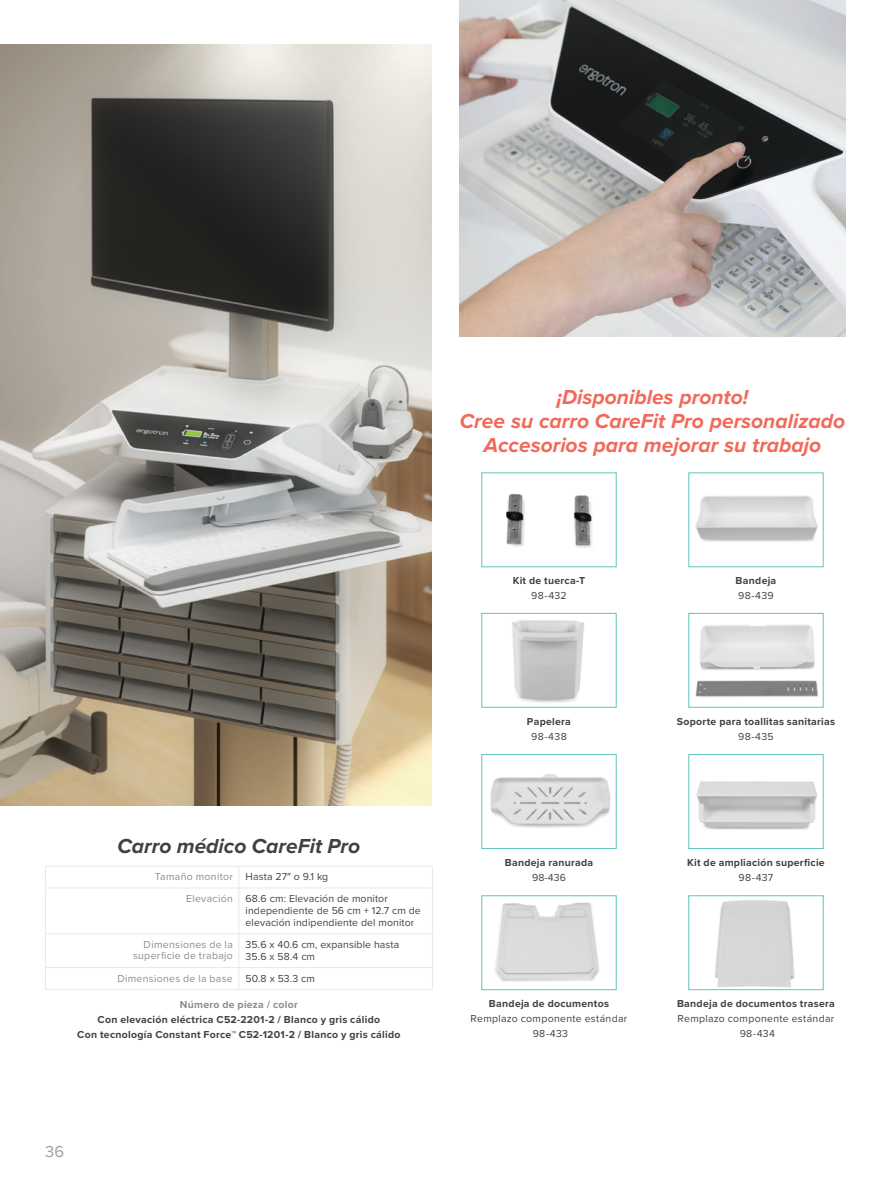
<style>
.page{position:relative;width:891px;height:1188px;background:#fff}
.page>*{position:absolute;margin:0;border:0;box-sizing:border-box;transform-origin:0 0}
.t1{font:italic 700 21px/24px "Proxima Nova";color:#f26959;text-align:center}
.t2{font:italic 700 21px "Proxima Nova";color:#414142}
.t3{font:16.5px "Proxima Nova";color:#9ea0a2}
.t4{font:700 10.5px/15px "Proxima Nova";letter-spacing:.025em;color:#414142;text-align:center}
.t5{font:10.5px/12px "Proxima Nova";letter-spacing:.01em;color:#414142}
.t6{font:10.5px/10.5px "Proxima Nova";letter-spacing:.03em;color:#8a8c8e;text-align:right}
.t7{font:10.5px/15px "Proxima Nova";letter-spacing:.03em;color:#414142;text-align:center}
.t8{font:700 10.5px "Proxima Nova";letter-spacing:.025em;color:#8a8c8e}
.s1{color:#8a8c8e}
.s2{color:#414142}
</style>
<div class="page">
<img style="left:0;top:45px;width:432px;height:761px">
<img style="left:459px;top:0;width:387px;height:337px">
<hr style="left:45px;top:866px;width:194px;height:1px;background:#e7e8e8">
<svg style="left:45px;top:867px;width:1px;height:21px"></svg>
<hr style="left:45px;top:888px;width:194px;height:1px;background:#e7e8e8">
<hr style="left:45px;top:888px;width:1px;height:45px;background:#e7e8e8">
<hr style="left:45px;top:933px;width:194px;height:1px;background:#e7e8e8">
<hr style="left:45px;top:934px;width:1px;height:33px;background:#e7e8e8">
<hr style="left:45px;top:967px;width:194px;height:1px;background:#e7e8e8">
<svg style="left:45px;top:968px;width:1px;height:21px"></svg>
<svg style="left:238px;top:866px;width:195px;height:123px"></svg>
<hr style="left:45px;top:989px;width:194px;height:1px;background:#e7e8e8">
<hr style="left:239px;top:989px;width:194px;height:1px;background:#e7e8e8">
<img style="left:506px;top:493px;width:86px;height:55px">
<div style="left:481px;top:472px;width:136px;height:95px;border:1px solid #60c5bd"></div>
<img style="left:695px;top:495px;width:123px;height:47px">
<div style="left:688px;top:472px;width:136px;height:95px;border:1px solid #60c5bd"></div>
<img style="left:512px;top:620px;width:72px;height:83px">
<div style="left:481px;top:613px;width:136px;height:95px;border:1px solid #60c5bd"></div>
<img style="left:695px;top:624px;width:124px;height:73px">
<div style="left:688px;top:613px;width:136px;height:95px;border:1px solid #60c5bd"></div>
<img style="left:490px;top:774px;width:121px;height:54px">
<div style="left:481px;top:754px;width:136px;height:95px;border:1px solid #60c5bd"></div>
<img style="left:696px;top:781px;width:121px;height:49px">
<div style="left:688px;top:754px;width:136px;height:95px;border:1px solid #60c5bd"></div>
<img style="left:495px;top:902px;width:105px;height:80px">
<div style="left:481px;top:895px;width:136px;height:95px;border:1px solid #60c5bd"></div>
<img style="left:715px;top:900px;width:80px;height:88px">
<div style="left:688px;top:895px;width:136px;height:95px;border:1px solid #60c5bd"></div>
<h1 class="t1" style="left:460px;top:385px;width:387px">¡Disponibles pronto!<br>Cree su carro CareFit Pro personalizado<br>Accesorios para mejorar su trabajo</h1>
<h1 class="t2" style="left:118px;top:833px;width:244px">Carro médico CareFit Pro</h1>
<p class="t5" style="left:186px;top:866px;width:203px;line-height:21.8px;text-indent:-31px"><span class="s1">Tamaño monitor</span> Hasta 27″ o 9.1 kg<br><span class="s1">Elevación</span> 68.6 cm: Elevación de monitor</p>
<p class="t5" style="left:246px;top:905px;width:177px">independiente de 56 cm + 12.7 cm de elevación indipendiente del monitor</p>
<p class="t6" style="left:133px;top:940px;width:101px">Dimensiones de la superficie de trabajo</p>
<p class="t5" style="left:246px;top:939px;width:155px">35.6 x 40.6 cm, expansible hasta<br>35.6 x 58.4 cm</p>
<p class="t6" style="left:117px;top:973px;width:199px">Dimensiones de la base <span class="s2">50.8 x 53.3 cm</span></p>
<p class="t8" style="left:180px;top:998px;width:120px">Número de pieza / color</p>
<p class="t4" style="left:77px;top:1013px;width:325px">Con elevación eléctrica C52-2201-2 / Blanco y gris cálido<br>Con tecnología Constant Force™ C52-1201-2 / Blanco y gris cálido</p>
<h2 class="t3" style="left:45px;top:1142px;width:21px">36</h2>
<p class="t4" style="left:513px;top:574px;width:74px">Kit de tuerca-T</p>
<p class="t5" style="left:531px;top:590px;width:37px">98-432</p>
<p class="t4" style="left:736px;top:574px;width:42px">Bandeja</p>
<p class="t5" style="left:738px;top:590px;width:37px">98-439</p>
<p class="t4" style="left:527px;top:714px;width:46px">Papelera</p>
<p class="t5" style="left:531px;top:731px;width:37px">98-438</p>
<p class="t4" style="left:677px;top:714px;width:160px">Soporte para toallitas sanitarias</p>
<p class="t5" style="left:738px;top:731px;width:37px">98-435</p>
<p class="t4" style="left:505px;top:856px;width:90px">Bandeja ranurada</p>
<p class="t5" style="left:532px;top:872px;width:35px">98-436</p>
<p class="t4" style="left:687px;top:856px;width:139px">Kit de ampliación superficie</p>
<p class="t5" style="left:739px;top:872px;width:36px">98-437</p>
<p class="t4" style="left:489px;top:997px;width:122px">Bandeja de documentos</p>
<p class="t7" style="left:471px;top:1012px;width:158px">Remplazo componente estándar<br>98-433</p>
<p class="t4" style="left:677px;top:997px;width:159px">Bandeja de documentos trasera</p>
<p class="t7" style="left:678px;top:1012px;width:158px">Remplazo componente estándar<br>98-434</p>
</div>
